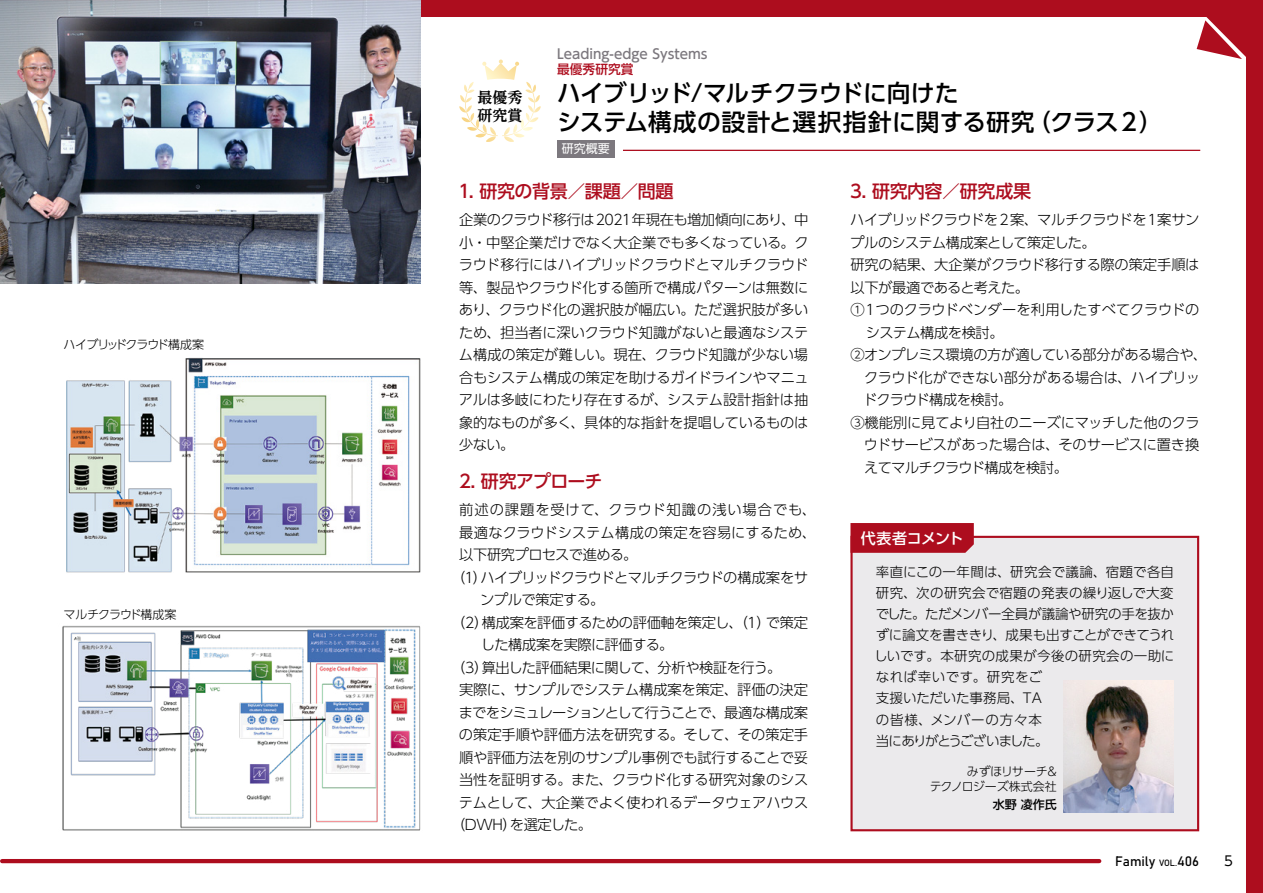
<style>
.page{position:relative;width:1263px;height:893px;background:#ad0d1e}
.page>*{position:absolute;margin:0;border:0;box-sizing:border-box;transform-origin:0 0}
.t1{font:500 23.7px/29.7px "UD Shin Go Pro";letter-spacing:-.005em;color:#000}
.t2{font:500 18px "UD Shin Go Pro";letter-spacing:-.025em;color:#ad0d1e}
.t3{font:500 15px "UD Shin Go Pro";letter-spacing:-.035em;color:#fff}
.t4{font:700 15px/18px "UD Reimin Pro";color:#000}
.t5{font:300 14.25px/22.5px "UD Shin Go Pro";letter-spacing:-.02em;color:#000;text-align:justify}
.t6{font:300 14.25px "UD Shin Go Pro";letter-spacing:-.055em;color:#000}
.t7{font:300 14.25px "UD Shin Go Pro";letter-spacing:.005em;color:#000}
.t8{font:300 14.25px "UD Shin Go Pro";color:#000}
.t9{font:300 14.25px "UD Shin Go Pro";letter-spacing:.065em;color:#000}
.t10{font:300 14.25px "UD Shin Go Pro";letter-spacing:-.05em;color:#000}
.t11{font:300 14.25px "UD Shin Go Pro";letter-spacing:-.045em;color:#000}
.t12{font:300 14.25px "UD Shin Go Pro";letter-spacing:-.04em;color:#000}
.t13{font:300 13.5px/21px "UD Shin Go Pro";color:#000}
.t14{font:500 13.5px "UD Shin Go Pro";color:#7c787e}
.t15{font:13.5px "Bahnschrift";color:#000}
.t16{font:13.5px "UD Shin Go Pro";color:#000}
.t17{font:500 12.75px "UD Shin Go Pro";color:#ad0d1e}
.t18{font:300 12px/15px "UD Shin Go Pro";letter-spacing:-.02em;color:#000;text-align:right}
.t19{font:300 12px "UD Shin Go Pro";letter-spacing:-.085em;color:#000}
.t20{font:300 12px "UD Shin Go Pro";letter-spacing:-.065em;color:#000}
.t21{font:500 12px "UD Shin Go Pro";color:#000}
.t22{font:12px "UD Shin Go Pro";color:#fff}
.s1{font-size:9px}
</style>
<div class="page">
<div style="left:0;top:17px;width:1246px;height:876px;background:#fff"></div>
<div style="left:850px;top:536px;width:349px;height:295px;background:#ebeaec;border:2px solid #ad0d1e"></div>
<hr style="left:2px;top:859px;width:1097px;height:4px;background:#ad0d1e">
<svg style="left:1197px;top:20px;width:45px;height:39px"></svg>
<svg style="left:459px;top:60px;width:82px;height:82px;background:#fefaf1"></svg>
<img style="left:0;top:0;width:421px;height:284px">
<hr style="left:623px;top:150px;width:577px;height:1px;background:#ad0d1e">
<img style="left:1063px;top:680px;width:111px;height:132px">
<img style="left:61px;top:353px;width:365px;height:225px">
<div style="left:850px;top:523px;width:124px;height:30px;background:#ad0d1e"></div>
<div style="left:557px;top:140px;width:57px;height:17px;background:#7c787e"></div>
<img style="left:53px;top:623px;width:374px;height:211px">
<p class="t19" style="left:64px;top:334px;width:142px">ハイブリッドクラウド構成案</p>
<p class="t20" style="left:64px;top:604px;width:115px">マルチクラウド構成案</p>
<p class="t4" style="left:477px;top:88px;width:46px">最優秀研究賞</p>
<p class="t14" style="left:557px;top:43px;width:152px">Leading-edge Systems</p>
<p class="t17" style="left:557px;top:59px;width:78px">最優秀研究賞</p>
<h1 class="t1" style="left:557px;top:77px;width:607px">ハイブリッド/マルチクラウドに向けた<br>システム構成の設計と選択指針に関する研究（クラス２）</h1>
<p class="t22" style="left:562px;top:139px;width:49px">研究概要</p>
<p class="t2" style="left:459px;top:177px;width:216px">1. 研究の背景／課題／問題</p>
<p class="t5" style="left:459px;top:208px;width:351px">企業のクラウド移行は2021年現在も増加傾向にあり、中小・中堅企業だけでなく大企業でも多くなっている。クラウド移行にはハイブリッドクラウドとマルチクラウド等、製品やクラウド化する箇所で構成パターンは無数にあり、クラウド化の選択肢が幅広い。ただ選択肢が多いため、担当者に深いクラウド知識がないと最適なシステム構成の策定が難しい。現在、クラウド知識が少ない場合もシステム構成の策定を助けるガイドラインやマニュアルは多岐にわたり存在するが、システム設計指針は抽象的なものが多く、具体的な指針を提唱しているものは少ない。</p>
<p class="t2" style="left:459px;top:467px;width:145px">2. 研究アプローチ</p>
<p class="t9" style="left:459px;top:498px;width:358px">前述の課題を受けて、クラウド知識の浅い場合でも、</p>
<p class="t7" style="left:459px;top:521px;width:358px">最適なクラウドシステム構成の策定を容易にするため、</p>
<p class="t5" style="left:459px;top:543px;width:180px">以下研究プロセスで進める。</p>
<p class="t5" style="left:451px;top:565px;width:359px">（1）ハイブリッドクラウドとマルチクラウドの構成案をサ</p>
<p class="t5" style="left:480px;top:588px;width:126px">ンプルで策定する。</p>
<p class="t5" style="left:451px;top:610px;width:358px">（2）構成案を評価するための評価軸を策定し、（1）で策定</p>
<p class="t5" style="left:481px;top:633px;width:194px">した構成案を実際に評価する。</p>
<p class="t5" style="left:451px;top:655px;width:332px">（3）算出した評価結果に関して、分析や検証を行う。</p>
<p class="t5" style="left:459px;top:678px;width:350px">実際に、サンプルでシステム構成案を策定、評価の決定</p>
<p class="t6" style="left:459px;top:701px;width:351px">までをシミュレーションとして行うことで、最適な構成案</p>
<p class="t5" style="left:459px;top:723px;width:351px">の策定手順や評価方法を研究する。そして、その策定手</p>
<p class="t5" style="left:459px;top:745px;width:350px">順や評価方法を別のサンプル事例でも試行することで妥</p>
<p class="t5" style="left:459px;top:768px;width:351px">当性を証明する。また、クラウド化する研究対象のシス</p>
<p class="t5" style="left:459px;top:790px;width:351px">テムとして、大企業でよく使われるデータウェアハウス</p>
<p class="t5" style="left:451px;top:813px;width:143px">（DWH）を選定した。</p>
<p class="t2" style="left:850px;top:177px;width:182px">3. 研究内容／研究成果</p>
<p class="t5" style="left:850px;top:208px;width:351px">ハイブリッドクラウドを2案、マルチクラウドを1案サン</p>
<p class="t10" style="left:850px;top:231px;width:247px">プルのシステム構成案として策定した。</p>
<p class="t5" style="left:850px;top:253px;width:351px">研究の結果、大企業がクラウド移行する際の策定手順は</p>
<p class="t5" style="left:850px;top:275px;width:180px">以下が最適であると考えた。</p>
<p class="t8" style="left:850px;top:298px;width:351px">①1つのクラウドベンダーを利用したすべてクラウドの</p>
<p class="t5" style="left:866px;top:320px;width:139px">システム構成を検討。</p>
<p class="t5" style="left:850px;top:343px;width:358px">②オンプレミス環境の方が適している部分がある場合や、</p>
<p class="t5" style="left:864px;top:365px;width:337px">クラウド化ができない部分がある場合は、ハイブリッ</p>
<p class="t12" style="left:863px;top:388px;width:151px">ドクラウド構成を検討。</p>
<p class="t5" style="left:850px;top:410px;width:351px">③機能別に見てより自社のニーズにマッチした他のクラ</p>
<p class="t5" style="left:864px;top:433px;width:337px">ウドサービスがあった場合は、そのサービスに置き換</p>
<p class="t11" style="left:864px;top:456px;width:205px">えてマルチクラウド構成を検討。</p>
<p class="t3" style="left:861px;top:526px;width:104px">代表者コメント</p>
<p class="t13" style="left:874px;top:561px;width:302px">率直にこの一年間は、研究会で議論、宿題で各自研究、次の研究会で宿題の発表の繰り返しで大変でした。ただメンバー全員が議論や研究の手を抜かずに論文を書ききり、成果も出すことができてうれしいです。本研究の成果が今後の研究会の一助になれば幸いです。研究をご<br>支援いただいた事務局、TA<br>の皆様、メンバーの方々本<br>当にありがとうございました。</p>
<p class="t18" style="left:930px;top:763px;width:130px">みずほリサーチ＆<br>テクノロジーズ株式会社</p>
<p class="t21" style="left:993px;top:795px;width:65px">水野 凌作氏</p>
<p class="t15" style="left:1115px;top:850px;width:85px">Family <span class="s1">VOL.</span>406</p>
<p class="t16" style="left:1224px;top:850px;width:10px">5</p>
</div>
